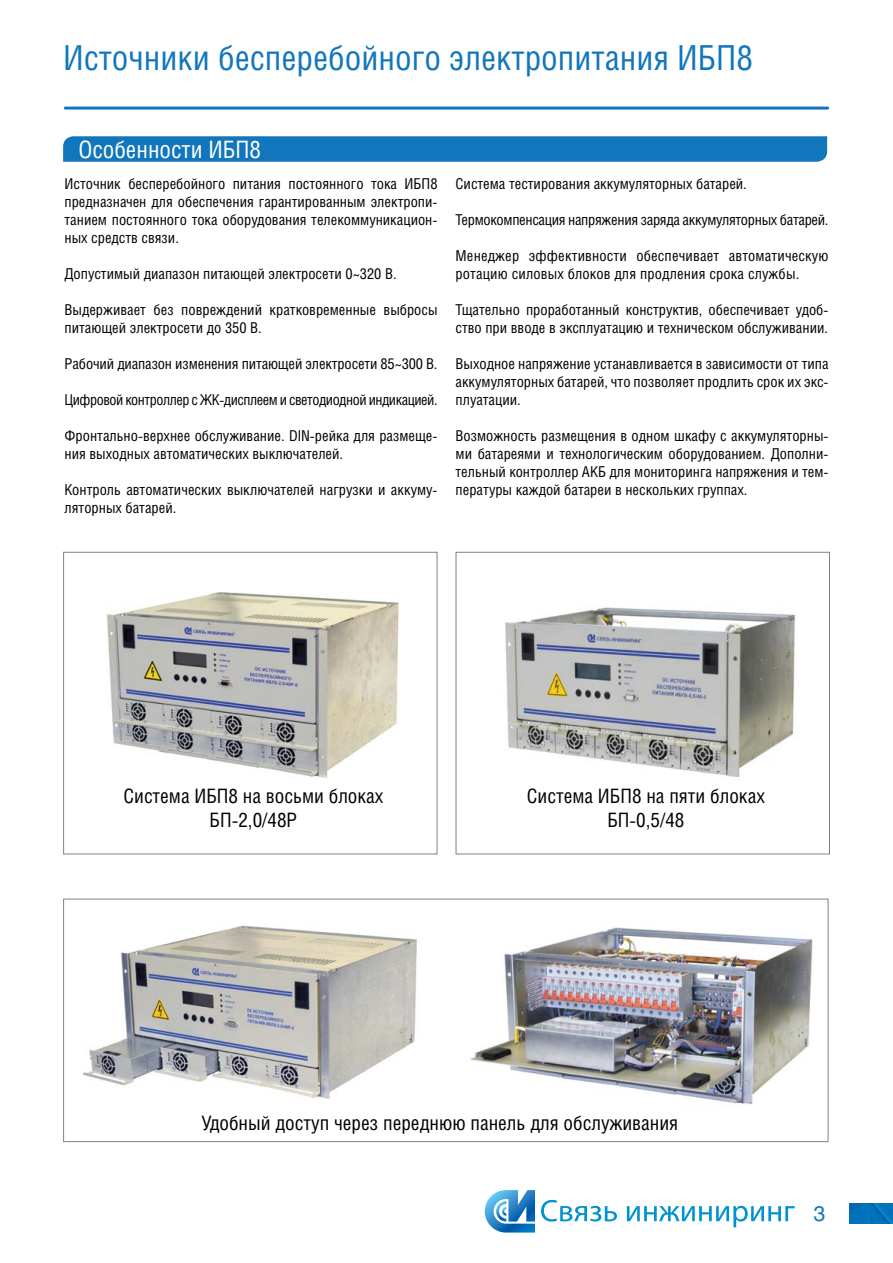
<style>
.page{position:relative;width:893px;height:1263px;background:#fff}
.page>*{position:absolute;margin:0;border:0;box-sizing:border-box;transform-origin:0 0}
.t1{font:34.5px "Helios Cond C";color:#1176bb}
.t2{font:24px "Helios Cond C";color:#fff}
.t3{font:21px "Helios C";color:#1176bb}
.t4{font:19.95px/23.9px "Helios Cond C";color:#000;text-align:center}
.t5{font:15px/18px "Helios Cond C";color:#000}
.t6{font:15px "Helios Cond C";letter-spacing:-.03em;color:#000}
.t7{font:15px "Helios Cond C";letter-spacing:-.02em;color:#000}
</style>
<div class="page">
<hr style="left:65px;top:107px;width:763px;height:3px;background:#1176bb">
<svg style="left:485px;top:1190px;width:50px;height:42px"></svg>
<svg style="left:541px;top:1200px;width:76px;height:21px"></svg>
<svg style="left:627px;top:1206px;width:168px;height:21px"></svg>
<img style="left:849px;top:1203px;width:44px;height:20px">
<div style="left:63px;top:899px;width:765px;height:243px;border:1px solid #808285"></div>
<div style="left:456px;top:552px;width:374px;height:302px;border:1px solid #808285"></div>
<svg style="left:63px;top:136px;width:764px;height:26px;background:#1679bc"></svg>
<img style="left:106px;top:592px;width:294px;height:187px">
<img style="left:505px;top:607px;width:291px;height:171px">
<div style="left:63px;top:552px;width:374px;height:302px;border:1px solid #808285"></div>
<img style="left:83px;top:925px;width:334px;height:174px">
<img style="left:470px;top:927px;width:343px;height:178px">
<h1 class="t1" style="left:63px;top:37px;width:691px">Источники бесперебойного электропитания ИБП8</h1>
<h2 class="t2" style="left:78px;top:135px;width:184px">Особенности ИБП8</h2>
<p class="t5" style="left:65px;top:174px;width:374px;text-align:justify">Источник бесперебойного питания постоянного тока ИБП8 предназначен для обеспечения гарантированным электропи&shy;танием постоянного тока оборудования телекоммуникацион&shy;ных средств связи.</p>
<p class="t5" style="left:65px;top:264px;width:334px">Допустимый диапазон питающей электросети 0~320 В.</p>
<p class="t5" style="left:65px;top:300px;width:374px">Выдерживает без повреждений кратковременные выбросы питающей электросети до 350 В.</p>
<p class="t5" style="left:65px;top:354px;width:374px">Рабочий диапазон изменения питающей электросети 85~300 В.</p>
<p class="t6" style="left:65px;top:391px;width:374px">Цифровой контроллер с ЖК-дисплеем и светодиодной индикацией.</p>
<p class="t5" style="left:65px;top:426px;width:374px">Фронтально-верхнее обслуживание. DIN-рейка для размеще&shy;ния выходных автоматических выключателей.</p>
<p class="t5" style="left:65px;top:480px;width:374px">Контроль автоматических выключателей нагрузки и аккуму&shy;ляторных батарей.</p>
<p class="t5" style="left:456px;top:174px;width:293px">Система тестирования аккумуляторных батарей.</p>
<p class="t7" style="left:456px;top:211px;width:374px">Термокомпенсация напряжения заряда аккумуляторных батарей.</p>
<p class="t5" style="left:456px;top:246px;width:374px">Менеджер эффективности обеспечивает автоматическую ротацию силовых блоков для продления срока службы.</p>
<p class="t5" style="left:456px;top:300px;width:374px">Тщательно проработанный конструктив, обеспечивает удоб&shy;ство при вводе в эксплуатацию и техническом обслуживании.</p>
<p class="t5" style="left:456px;top:354px;width:374px;text-align:justify">Выходное напряжение устанавливается в зависимости от типа аккумуляторных батарей, что позволяет продлить срок их экс&shy;плуатации.</p>
<p class="t5" style="left:456px;top:426px;width:374px;text-align:justify">Возможность размещения в одном шкафу с аккумуляторны&shy;ми батареями и технологическим оборудованием. Дополни&shy;тельный контроллер АКБ для мониторинга напряжения и тем&shy;пературы каждой батареи в нескольких группах.</p>
<h3 class="t4" style="left:123px;top:784px;width:261px">Система ИБП8 на восьми блоках<br>БП-2,0/48Р</h3>
<h3 class="t4" style="left:527px;top:784px;width:239px">Система ИБП8 на пяти блоках<br>БП-0,5/48</h3>
<h3 class="t4" style="left:201px;top:1111px;width:478px">Удобный доступ через переднюю панель для обслуживания</h3>
<h3 class="t3" style="left:813px;top:1201px;width:13px">3</h3>
</div>
